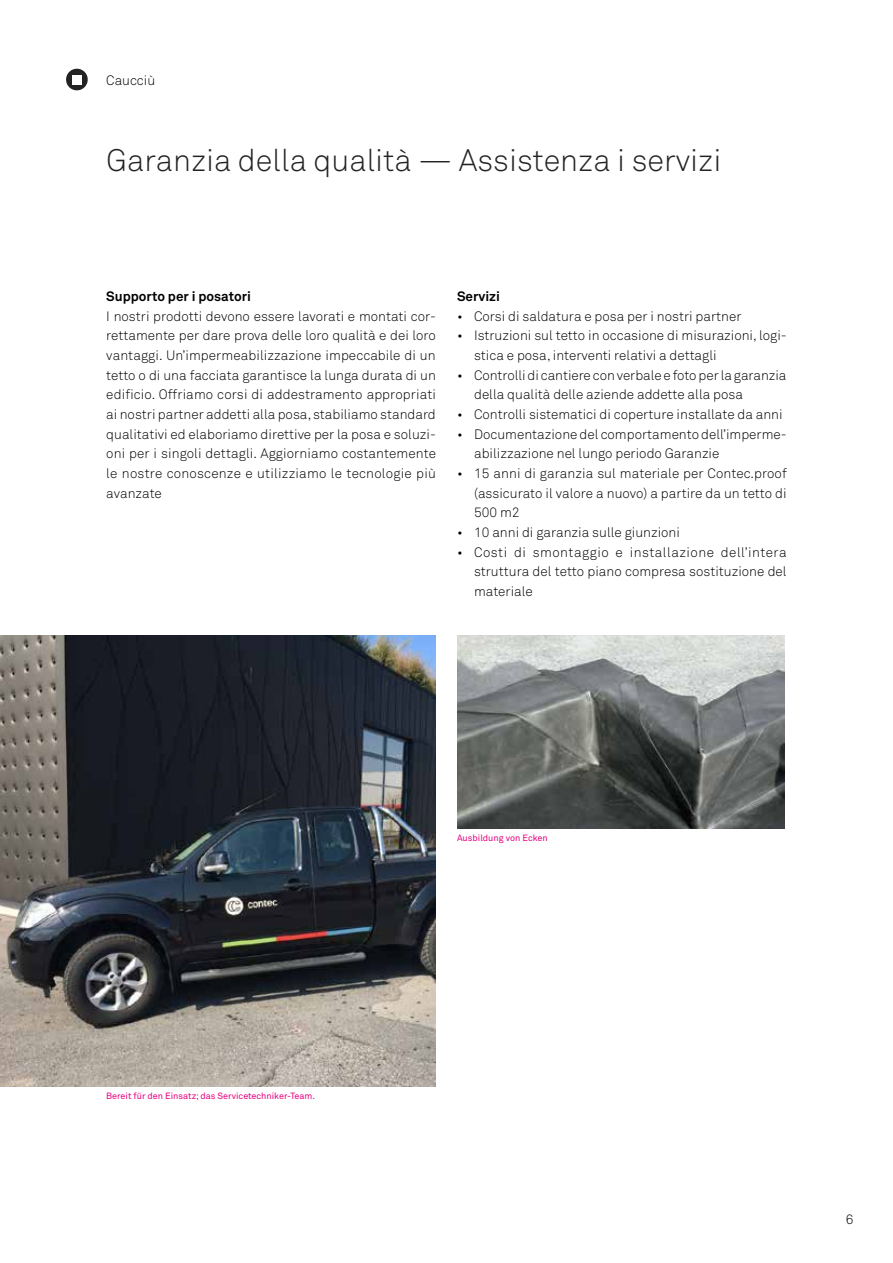
<style>
.page{position:relative;width:893px;height:1263px;background:#fff}
.page>*{position:absolute;margin:0;border:0;box-sizing:border-box;transform-origin:0 0}
.t1{font:300 30.75px "Akkurat Pro";color:#232323}
.t2{font:300 13.5px/19.6px "Akkurat Pro";color:#000;text-align:justify}
.t3{font:700 13.5px "Akkurat Pro";color:#000}
.t4{font:9px "Akkurat Pro";color:#e6007d}
</style>
<div class="page">
<svg style="left:66px;top:69px;width:22px;height:22px"></svg>
<div style="left:72px;top:75px;width:10px;height:9px;background:#fff"></div>
<img style="left:0;top:635px;width:436px;height:452px">
<img style="left:457px;top:635px;width:327px;height:194px">
<p class="t2" style="left:106px;top:71px;width:50px">Caucciù</p>
<h1 class="t1" style="left:106px;top:142px;width:616px">Garanzia della qualità — Assistenza i servizi</h1>
<p class="t3" style="left:106px;top:288px;width:146px">Supporto per i posatori</p>
<p class="t2" style="left:106px;top:306px;width:331px">I nostri prodotti devono essere lavorati e montati cor&shy;rettamente per dare prova delle loro qualità e dei loro vantaggi. Un’impermeabilizzazione impeccabile di un tetto o di una facciata garantisce la lunga durata di un edificio. Offriamo corsi di addestramento appropriati ai nostri partner addetti alla posa, stabiliamo standard qualitativi ed elaboriamo direttive per la posa e soluzi&shy;oni per i singoli dettagli. Aggiorniamo costantemente le nostre conoscenze e utilizziamo le tecnologie più avanzate</p>
<p class="t3" style="left:457px;top:288px;width:44px">Servizi</p>
<p class="t2" style="left:457px;top:306px;width:286px">• Corsi di saldatura e posa per i nostri partner</p>
<p class="t2" style="left:474px;top:326px;width:314px;text-indent:-17px">• Istruzioni sul tetto in occasione di misurazioni, logi&shy;stica e posa, interventi relativi a dettagli</p>
<p class="t2" style="left:474px;top:365px;width:314px;text-indent:-17px">• Controlli di cantiere con verbale e foto per la garanzia della qualità delle aziende addette alla posa</p>
<p class="t2" style="left:457px;top:405px;width:327px">• Controlli sistematici di coperture installate da anni</p>
<p class="t2" style="left:474px;top:424px;width:314px;text-indent:-17px">• Documentazione del comportamento dell’imperme&shy;abilizzazione nel lungo periodo Garanzie</p>
<p class="t2" style="left:474px;top:464px;width:314px;text-indent:-17px">• 15 anni di garanzia sul materiale per Contec.proof (assicurato il valore a nuovo) a partire da un tetto di 500 m2</p>
<p class="t2" style="left:457px;top:523px;width:224px">• 10 anni di garanzia sulle giunzioni</p>
<p class="t2" style="left:474px;top:542px;width:314px;text-indent:-17px">• Costi di smontaggio e installazione dell’intera struttura del tetto piano compresa sostituzione del materiale</p>
<p class="t4" style="left:457px;top:832px;width:92px">Ausbildung von Ecken</p>
<p class="t4" style="left:106px;top:1091px;width:210px">Bereit für den Einsatz; das Servicetechniker-Team.</p>
<p class="t2" style="left:846px;top:1210px;width:9px">6</p>
</div>
